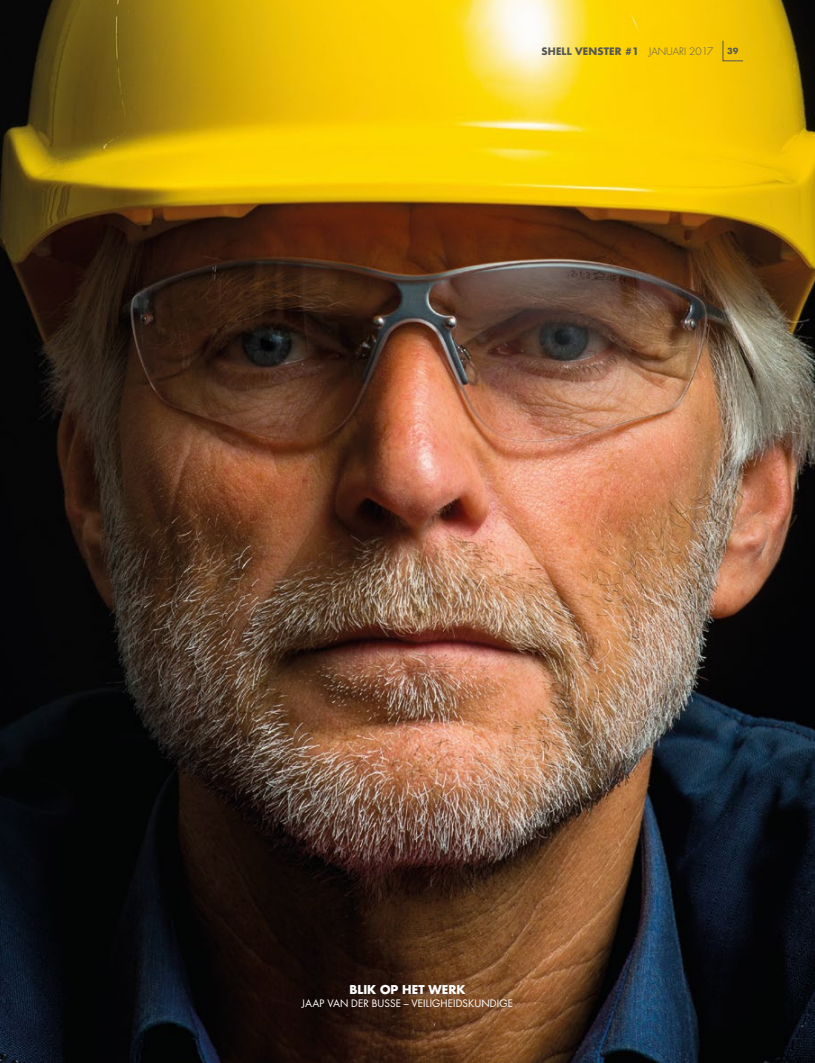
<style>
.page{position:relative;width:815px;height:1063px;background:#fff}
.page>*{position:absolute;margin:0;border:0;box-sizing:border-box;transform-origin:0 0}
.t1{font:700 11.88px "Futura Std";letter-spacing:.01em;color:#fff}
.t2{font:10px "Futura Std";letter-spacing:.01em;color:#fff}
.t3{font:700 10px "Futura Std";letter-spacing:.01em;color:#575756}
.t4{font:700 8.12px "Futura Std";color:#575756}
.s1{font-weight:300}
</style>
<div class="page">
<img style="left:0;top:0;width:815px;height:1063px">
<svg style="left:722px;top:40px;width:22px;height:21px"></svg>
<p class="t3" style="left:542px;top:44px;width:173px">SHELL VENSTER #1 <span class="s1">JANUARI 2017</span></p>
<p class="t4" style="left:727px;top:46px;width:13px">39</p>
<p class="t1" style="left:349px;top:982px;width:118px">BLIK OP HET WERK</p>
<p class="t2" style="left:302px;top:997px;width:213px">JAAP VAN DER BUSSE – VEILIGHEIDSKUNDIGE</p>
</div>
